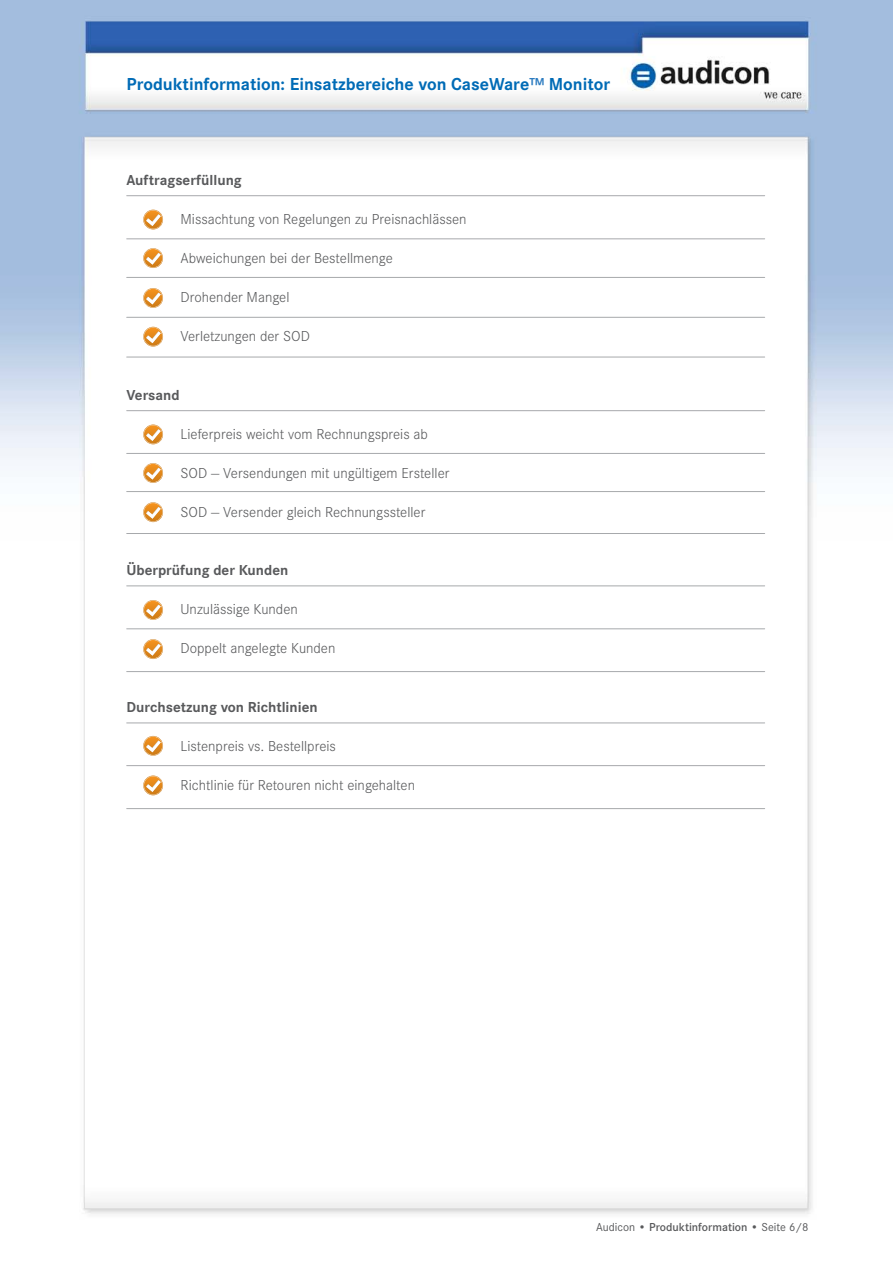
<style>
.page{position:relative;width:893px;height:1263px;background:#fff}
.page>*{position:absolute;margin:0;border:0;box-sizing:border-box;transform-origin:0 0}
.t1{font:700 18px "Corporate S";color:#006bb6}
.t2{font:300 15px "Corporate S";color:#58595b}
.t3{font:700 15px "Corporate S";color:#58595b}
.t4{font:600 12px "Corporate S";color:#58595b}
.s1{color:#2e7dc1}
.s2{font-weight:400}
</style>
<div class="page">
<img style="left:0;top:0;width:893px;height:1214px">
<svg style="left:143px;top:288px;width:20px;height:20px"></svg>
<svg style="left:143px;top:248px;width:20px;height:20px"></svg>
<svg style="left:143px;top:210px;width:20px;height:19px"></svg>
<svg style="left:143px;top:327px;width:20px;height:20px"></svg>
<svg style="left:143px;top:425px;width:20px;height:19px"></svg>
<svg style="left:143px;top:463px;width:20px;height:20px"></svg>
<svg style="left:143px;top:502px;width:20px;height:20px"></svg>
<svg style="left:143px;top:600px;width:20px;height:20px"></svg>
<svg style="left:143px;top:639px;width:20px;height:20px"></svg>
<svg style="left:143px;top:736px;width:20px;height:20px"></svg>
<svg style="left:143px;top:775px;width:20px;height:20px"></svg>
<hr style="left:127px;top:195px;width:638px;height:1px;background:#a7a9ac">
<hr style="left:127px;top:239px;width:638px;height:1px;background:#a7a9ac">
<hr style="left:127px;top:277px;width:638px;height:1px;background:#a7a9ac">
<hr style="left:127px;top:317px;width:638px;height:1px;background:#a7a9ac">
<hr style="left:127px;top:357px;width:638px;height:1px;background:#a7a9ac">
<hr style="left:127px;top:410px;width:638px;height:1px;background:#a7a9ac">
<hr style="left:127px;top:453px;width:638px;height:1px;background:#a7a9ac">
<hr style="left:127px;top:491px;width:638px;height:1px;background:#a7a9ac">
<hr style="left:127px;top:533px;width:638px;height:1px;background:#a7a9ac">
<hr style="left:127px;top:586px;width:638px;height:1px;background:#a7a9ac">
<hr style="left:127px;top:628px;width:638px;height:1px;background:#a7a9ac">
<hr style="left:127px;top:671px;width:638px;height:1px;background:#a7a9ac">
<hr style="left:127px;top:723px;width:638px;height:1px;background:#a7a9ac">
<hr style="left:127px;top:765px;width:638px;height:1px;background:#a7a9ac">
<hr style="left:127px;top:808px;width:638px;height:1px;background:#a7a9ac">
<p class="t1" style="left:126px;top:74px;width:485px">Produktinformation: Einsatzbereiche von CaseWare<span class="s1">™</span> Monitor</p>
<p class="t3" style="left:126px;top:172px;width:117px">Auftragserfüllung</p>
<p class="t2" style="left:180px;top:211px;width:288px">Missachtung von Regelungen zu Preisnachlässen</p>
<p class="t2" style="left:180px;top:250px;width:214px">Abweichungen bei der Bestellmenge</p>
<p class="t2" style="left:180px;top:289px;width:110px">Drohender Mangel</p>
<p class="t2" style="left:180px;top:328px;width:131px">Verletzungen der SOD</p>
<p class="t3" style="left:126px;top:386px;width:55px">Versand</p>
<p class="t2" style="left:180px;top:425px;width:249px">Lieferpreis weicht vom Rechnungspreis ab</p>
<p class="t2" style="left:180px;top:464px;width:270px">SOD — Versendungen mit ungültigem Ersteller</p>
<p class="t2" style="left:180px;top:503px;width:246px">SOD — Versender gleich Rechnungssteller</p>
<p class="t3" style="left:126px;top:562px;width:163px">Überprüfung der Kunden</p>
<p class="t2" style="left:180px;top:601px;width:119px">Unzulässige Kunden</p>
<p class="t2" style="left:180px;top:640px;width:156px">Doppelt angelegte Kunden</p>
<p class="t3" style="left:126px;top:698px;width:193px">Durchsetzung von Richtlinien</p>
<p class="t2" style="left:180px;top:737px;width:157px">Listenpreis vs. Bestellpreis</p>
<p class="t2" style="left:180px;top:776px;width:236px">Richtlinie für Retouren nicht eingehalten</p>
<p class="t4" style="left:596px;top:1220px;width:214px"><span class="s2">Audicon •</span> Produktinformation • <span class="s2">Seite 6/8</span></p>
</div>
